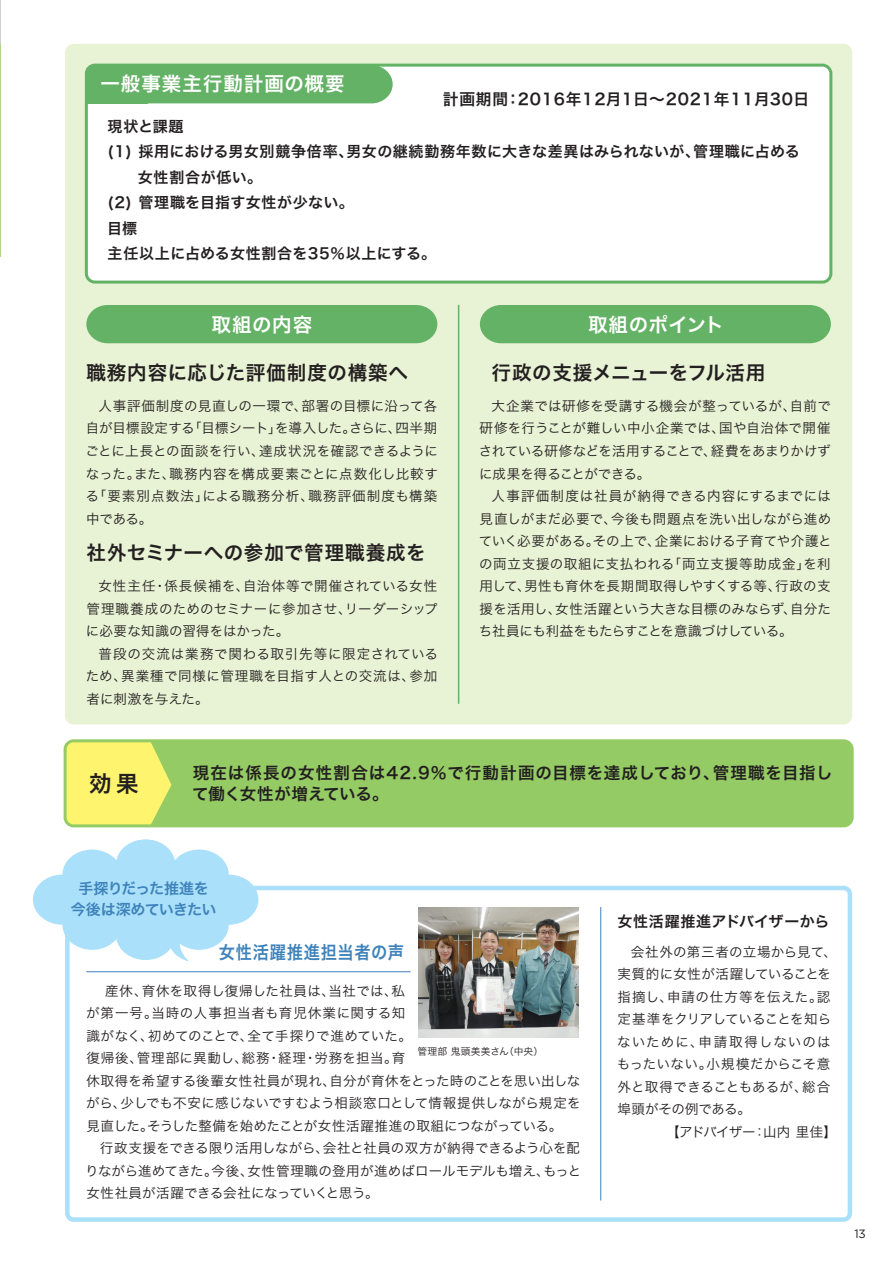
<style>
.page{position:relative;width:896px;height:1266px;background:#fff}
.page>*{position:absolute;margin:0;border:0;box-sizing:border-box;transform-origin:0 0}
.t1{font:22.5px "Hira Kaku Std W6";color:#231f20}
.t2{font:19.5px "Hira Kaku Std W6";letter-spacing:.03em;color:#231f20}
.t3{font:19.5px "Hira Kaku Std W6";letter-spacing:.05em;color:#fff}
.t4{font:19.5px "Hira Kaku Std W6";letter-spacing:.015em;color:#fff}
.t5{font:18px "Hira Kaku Std W6";letter-spacing:.05em;color:#3d82bb;scale:.9 1}
.t6{font:16.5px/21px "Hira Kaku Std W6";letter-spacing:.045em;color:#231f20}
.t7{font:15.75px "Hira Kaku Std W6";letter-spacing:.05em;color:#231f20}
.t8{font:15px "Hira Kaku Std W6";letter-spacing:.03em;color:#231f20}
.t9{font:15px/21px "Hira Kaku Std W6";letter-spacing:-.04em;color:#3d82bb;text-align:center}
.t10{font:13.5px/22.5px "Hira Kaku Std W3";letter-spacing:.015em;color:#231f20;text-align:justify}
.t11{font:13.5px "Hira Kaku Std W3";letter-spacing:-.055em;color:#231f20}
.t12{font:12px "Gotham";color:#231f20}
.t13{font:9.75px "Hira Kaku Std W3";letter-spacing:.025em;color:#231f20}
</style>
<div class="page">
<hr style="left:0;top:1px;width:1px;height:255px;background:#afd689">
<div style="left:65px;top:740px;width:787px;height:85px;background:#95cb64;border-radius:9px"></div>
<div style="left:65px;top:740px;width:85px;height:85px;background:#fff46d;border-radius:9px"></div>
<svg style="left:148px;top:743px;width:23px;height:80px"></svg>
<svg style="left:65px;top:885px;width:787px;height:336px"></svg>
<div style="left:64px;top:739px;width:789px;height:88px;border:3px solid #95cb64;border-radius:9px"></div>
<div style="left:65px;top:44px;width:787px;height:680px;background:#e8f2d4;border-radius:9px"></div>
<hr style="left:600px;top:907px;width:1px;height:293px;background:#3d82bb">
<div style="left:86px;top:65px;width:744px;height:217px;background:#fff;border-radius:9px"></div>
<div style="left:85px;top:64px;width:747px;height:219px;border:3px solid #64b265;border-radius:9px"></div>
<div style="left:86px;top:305px;width:351px;height:38px;background:#64b265"></div>
<div style="left:142px;top:65px;width:250px;height:38px;background:#64b265"></div>
<div style="left:86px;top:65px;width:62px;height:38px;background:#64b265;border-radius:9px"></div>
<hr style="left:458px;top:305px;width:1px;height:398px;background:#64b265">
<div style="left:480px;top:305px;width:350px;height:38px;background:#64b265"></div>
<svg style="left:33px;top:839px;width:225px;height:122px"></svg>
<div style="left:86px;top:85px;width:62px;height:18px;background:#64b265"></div>
<img style="left:418px;top:907px;width:160px;height:130px">
<hr style="left:86px;top:971px;width:324px;height:1px;background:#3d82bb">
<hr style="left:0;top:0;width:1px;height:44px;background:#cfd0d2">
<h2 class="t3" style="left:100px;top:68px;width:246px">一般事業主行動計画の概要</h2>
<p class="t7" style="left:443px;top:86px;width:368px">計画期間：2016年12月1日～2021年11月30日</p>
<p class="t8" style="left:108px;top:114px;width:77px">現状と課題</p>
<p class="t8" style="left:108px;top:140px;width:693px">(1) 採用における男女別競争倍率、男女の継続勤務年数に大きな差異はみられないが、管理職に占める</p>
<p class="t8" style="left:138px;top:165px;width:126px">女性割合が低い。</p>
<p class="t8" style="left:108px;top:191px;width:248px">(2) 管理職を目指す女性が少ない。</p>
<p class="t8" style="left:107px;top:216px;width:32px">目標</p>
<p class="t8" style="left:108px;top:242px;width:330px">主任以上に占める女性割合を35％以上にする。</p>
<h2 class="t3" style="left:211px;top:309px;width:102px">取組の内容</h2>
<h2 class="t2" style="left:86px;top:358px;width:323px">職務内容に応じた評価制度の構築へ</h2>
<p class="t10" style="left:85px;top:394px;width:354px;text-indent:13px">人事評価制度の見直しの一環で、部署の目標に沿って各自が目標設定する「目標シート」を導入した。さらに、四半期ごとに上長との面談を行い、達成状況を確認できるようになった。また、職務内容を構成要素ごとに点数化し比較する「要素別点数法」による職務分析、職務評価制度も構築中である。</p>
<h2 class="t2" style="left:86px;top:538px;width:340px">社外セミナーへの参加で管理職養成を</h2>
<p class="t10" style="left:86px;top:574px;width:353px;text-indent:12px">女性主任・係長候補を、自治体等で開催されている女性管理職養成のためのセミナーに参加させ、リーダーシップに必要な知識の習得をはかった。</p>
<p class="t10" style="left:86px;top:642px;width:354px;text-indent:13px">普段の交流は業務で関わる取引先等に限定されているため、異業種で同様に管理職を目指す人との交流は、参加者に刺激を与えた。</p>
<h2 class="t4" style="left:588px;top:309px;width:137px">取組のポイント</h2>
<h2 class="t2" style="left:491px;top:358px;width:275px">行政の支援メニューをフル活用</h2>
<p class="t10" style="left:479px;top:394px;width:353px;text-indent:13px">大企業では研修を受講する機会が整っているが、自前で研修を行うことが難しい中小企業では、国や自治体で開催されている研修などを活用することで、経費をあまりかけずに成果を得ることができる。</p>
<p class="t10" style="left:479px;top:484px;width:354px;text-indent:13px">人事評価制度は社員が納得できる内容にするまでには見直しがまだ必要で、今後も問題点を洗い出しながら進めていく必要がある。その上で、企業における子育てや介護との両立支援の取組に支払われる「両立支援等助成金」を利用して、男性も育休を長期間取得しやすくする等、行政の支援を活用し、女性活躍という大きな目標のみならず、自分たち社員にも利益をもたらすことを意識づけしている。</p>
<h1 class="t1" style="left:89px;top:766px;width:51px">効果</h1>
<p class="t6" style="left:192px;top:762px;width:642px">現在は係長の女性割合は42.9％で行動計画の目標を達成しており、管理職を目指して働く女性が増えている。</p>
<p class="t9" style="left:71px;top:878px;width:147px">手探りだった推進を今後は深めていきたい</p>
<h3 class="t5" style="left:219px;top:938px;width:207px">女性活躍推進担当者の声</h3>
<p class="t10" style="left:86px;top:979px;width:496px;text-align:left;text-indent:19px">産休、育休を取得し復帰した社員は、当社では、私<br>が第一号。当時の人事担当者も育児休業に関する知<br>識がなく、初めてのことで、全て手探りで進めていた。<br>復帰後、管理部に異動し、総務・経理・労務を担当。育<br>休取得を希望する後輩女性社員が現れ、自分が育休をとった時のことを思い出しながら、少しでも不安に感じないですむよう相談窓口として情報提供しながら規定を見直した。そうした整備を始めたことが女性活躍推進の取組につながっている。</p>
<p class="t10" style="left:85px;top:1136px;width:497px;text-indent:15px">行政支援をできる限り活用しながら、会社と社員の双方が納得できるよう心を配りながら進めてきた。今後、女性管理職の登用が進めばロールモデルも増え、もっと女性社員が活躍できる会社になっていくと思う。</p>
<p class="t13" style="left:417px;top:1043px;width:127px">管理部 鬼頭美美さん（中央）</p>
<p class="t8" style="left:617px;top:909px;width:214px">女性活躍推進アドバイザーから</p>
<p class="t10" style="left:616px;top:940px;width:222px;text-align:left;text-indent:14px">会社外の第三者の立場から見て、実質的に女性が活躍していることを指摘し、申請の仕方等を伝えた。認定基準をクリアしていることを知らないために、申請取得しないのはもったいない。小規模だからこそ意外と取得できることもあるが、総合埠頭がその例である。</p>
<p class="t11" style="left:666px;top:1121px;width:173px">【アドバイザー：山内 里佳】</p>
<p class="t12" style="left:854px;top:1225px;width:13px">13</p>
</div>
